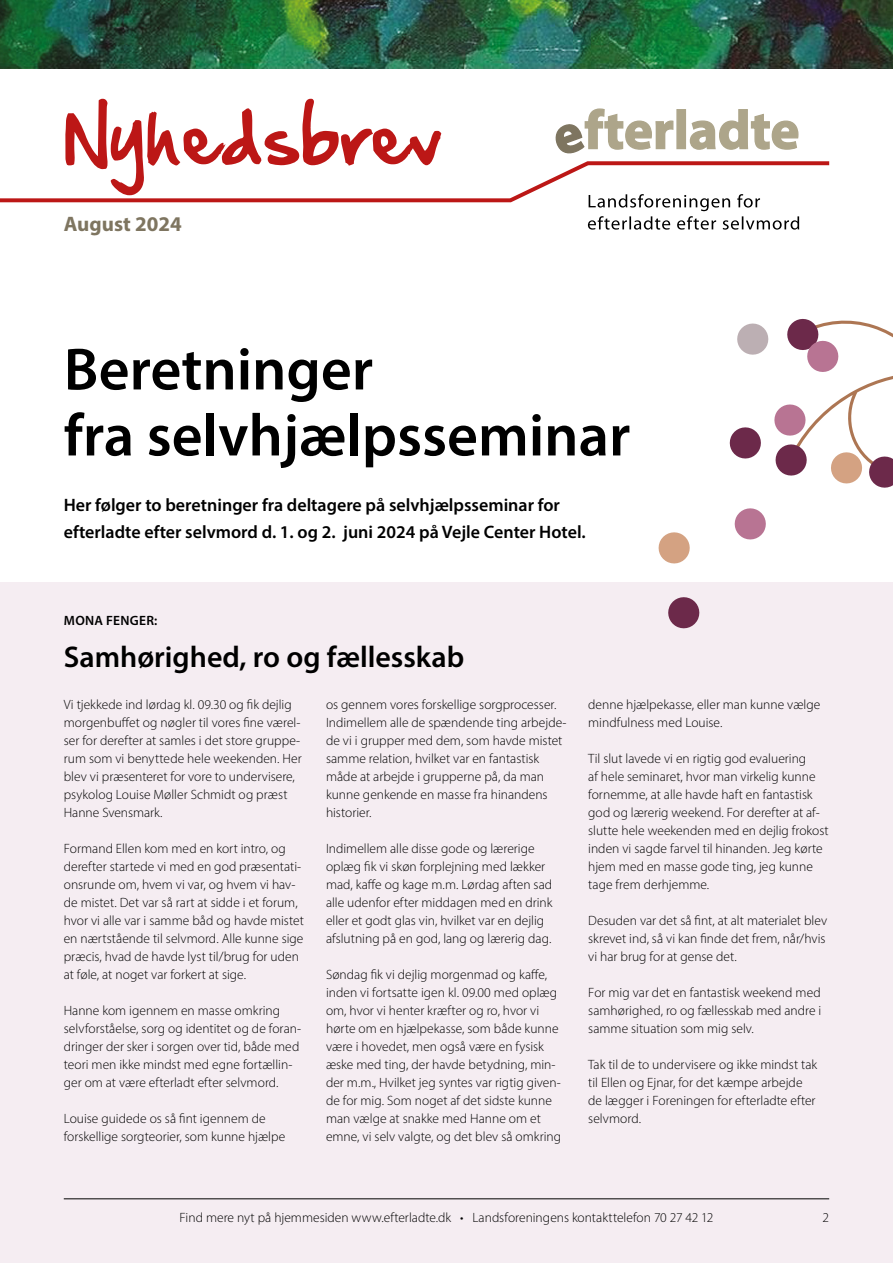
<style>
.page{position:relative;width:893px;height:1263px;background:#fff}
.page>*{position:absolute;margin:0;border:0;box-sizing:border-box;transform-origin:0 0}
.t1{font:600 60px/66px "Myriad Pro";color:#000}
.t2{font:600 30px "Myriad Pro";color:#000}
.t3{font:700 21px "Myriad Pro";color:#7e7560}
.t4{font:600 18px/27px "Myriad Pro";color:#000}
.t5{font:300 13.5px/18px "Myriad Pro";color:#000}
.t6{font:600 13.5px "Myriad Pro";letter-spacing:.02em;color:#000}
</style>
<div class="page">
<div style="left:0;top:583px;width:893px;height:680px;background:#f5edf2"></div>
<hr style="left:64px;top:1198px;width:765px;height:1px;background:#000">
<img style="left:0;top:0;width:893px;height:68px">
<svg style="left:0;top:99px;width:830px;height:131px"></svg>
<svg style="left:658px;top:532px;width:32px;height:32px"></svg>
<svg style="left:668px;top:597px;width:32px;height:32px"></svg>
<svg style="left:734px;top:508px;width:32px;height:32px"></svg>
<svg style="left:729px;top:318px;width:164px;height:170px"></svg>
<h3 class="t3" style="left:64px;top:210px;width:119px">August 2024</h3>
<h1 class="t1" style="left:64px;top:335px;width:568px">Beretninger<br>fra selvhjælpsseminar</h1>
<h3 class="t4" style="left:64px;top:491px;width:523px">Her følger to beretninger fra deltagere på selvhjælpsseminar for efterladte efter selvmord d. 1. og 2. juni 2024 på Vejle Center Hotel.</h3>
<p class="t6" style="left:64px;top:612px;width:95px">MONA FENGER:</p>
<h2 class="t2" style="left:64px;top:638px;width:402px">Samhørighed, ro og fællesskab</h2>
<p class="t5" style="left:64px;top:695px;width:239px">Vi tjekkede ind lørdag kl. 09.30 og fik dejlig morgenbuffet og nøgler til vores fine værel&shy;ser for derefter at samles i det store gruppe&shy;rum som vi benyttede hele weekenden. Her blev vi præsenteret for vore to undervisere, psykolog Louise Møller Schmidt og præst Hanne Svensmark.</p>
<p class="t5" style="left:64px;top:839px;width:242px">Formand Ellen kom med en kort intro, og derefter startede vi med en god præsentati&shy;onsrunde om, hvem vi var, og hvem vi hav&shy;de mistet. Det var så rart at sidde i et forum, hvor vi alle var i samme båd og havde mistet en nærtstående til selvmord. Alle kunne sige præcis, hvad de havde lyst til/brug for uden at føle, at noget var forkert at sige.</p>
<p class="t5" style="left:64px;top:1001px;width:239px">Hanne kom igennem en masse omkring selvforståelse, sorg og identitet og de foran&shy;dringer der sker i sorgen over tid, både med teori men ikke mindst med egne fortællin&shy;ger om at være efterladt efter selvmord.</p>
<p class="t5" style="left:64px;top:1109px;width:223px">Louise guidede os så fint igennem de forskellige sorgteorier, som kunne hjælpe</p>
<p class="t5" style="left:326px;top:695px;width:242px">os gennem vores forskellige sorgprocesser.<br>Indimellem alle de spændende ting arbejde&shy;de vi i grupper med dem, som havde mistet samme relation, hvilket var en fantastisk måde at arbejde i grupperne på, da man kunne genkende en masse fra hinandens historier.</p>
<p class="t5" style="left:326px;top:839px;width:228px">Indimellem alle disse gode og lærerige oplæg fik vi skøn forplejning med lækker mad, kaffe og kage m.m. Lørdag aften sad alle udenfor efter middagen med en drink eller et godt glas vin, hvilket var en dejlig afslutning på en god, lang og lærerig dag.</p>
<p class="t5" style="left:326px;top:965px;width:237px">Søndag fik vi dejlig morgenmad og kaffe, inden vi fortsatte igen kl. 09.00 med oplæg om, hvor vi henter kræfter og ro, hvor vi hørte om en hjælpekasse, som både kunne være i hovedet, men også være en fysisk æske med ting, der havde betydning, min&shy;der m.m., Hvilket jeg syntes var rigtig given&shy;de for mig. Som noget af det sidste kunne man vælge at snakke med Hanne om et emne, vi selv valgte, og det blev så omkring</p>
<p class="t5" style="left:588px;top:695px;width:234px">denne hjælpekasse, eller man kunne vælge mindfulness med Louise.</p>
<p class="t5" style="left:588px;top:749px;width:242px">Til slut lavede vi en rigtig god evaluering<br>af hele seminaret, hvor man virkelig kunne fornemme, at alle havde haft en fantastisk god og lærerig weekend. For derefter at af&shy;slutte hele weekenden med en dejlig frokost inden vi sagde farvel til hinanden. Jeg kørte hjem med en masse gode ting, jeg kunne tage frem derhjemme.</p>
<p class="t5" style="left:588px;top:911px;width:240px">Desuden var det så fint, at alt materialet blev skrevet ind, så vi kan finde det frem, når/hvis vi har brug for at gense det.</p>
<p class="t5" style="left:588px;top:983px;width:235px;text-align:justify">For mig var det en fantastisk weekend med samhørighed, ro og fællesskab med andre i samme situation som mig selv.</p>
<p class="t5" style="left:588px;top:1055px;width:230px">Tak til de to undervisere og ikke mindst tak til Ellen og Ejnar, for det kæmpe arbejde de lægger i Foreningen for efterladte efter selvmord.</p>
<p class="t5" style="left:179px;top:1208px;width:536px">Find mere nyt på hjemmesiden www.efterladte.dk • Landsforeningens kontakttelefon 70 27 42 12</p>
<p class="t5" style="left:823px;top:1208px;width:8px">2</p>
</div>
